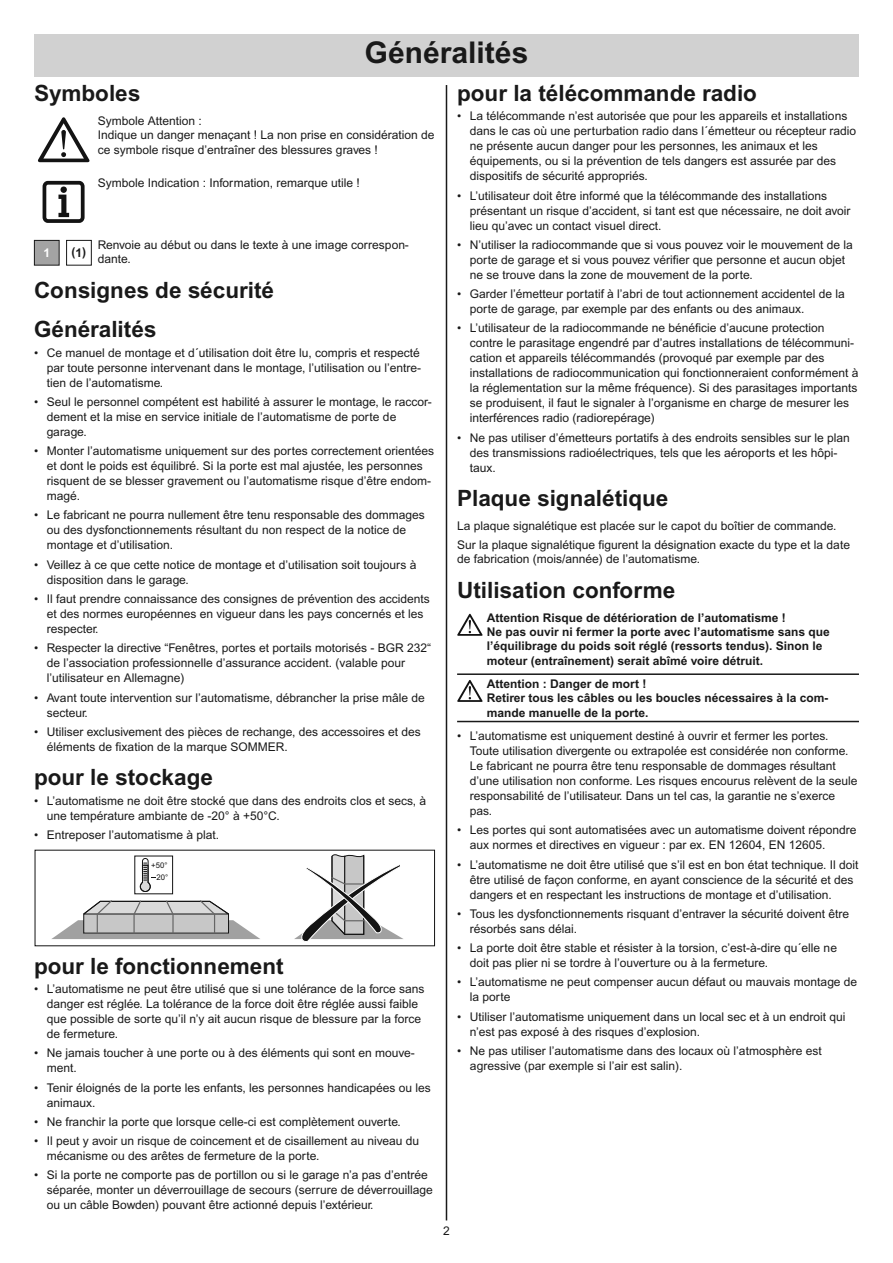
<style>
.page{position:relative;width:893px;height:1263px;background:#fff}
.page>*{position:absolute;margin:0;border:0;box-sizing:border-box;transform-origin:0 0}
.t1{font:700 30px "Sommer";color:#191919}
.t2{font:700 22.5px/39.8px "Sommer";color:#191919}
.t3{font:12px/15px "Sommer";color:#191919}
.t4{font:700 12px/14.4px "Sommer";color:#191919}
.t5{font:700 12px "Sommer";color:#fff}
.t6{font:7.8px/12.8px "Arial+WTJCHS";color:#131313;text-align:right}
</style>
<div class="page">
<hr style="left:446px;top:85px;width:1px;height:1135px;background:#191919">
<svg style="left:34px;top:850px;width:401px;height:97px"></svg>
<div style="left:66px;top:240px;width:26px;height:26px;border:1px solid #191919"></div>
<div style="left:35px;top:241px;width:24px;height:24px;background:#a3a3a3"></div>
<div style="left:34px;top:240px;width:26px;height:26px;border:1px solid #191919"></div>
<div style="left:43px;top:181px;width:42px;height:42px;border:4px solid #131313;border-radius:4px"></div>
<svg style="left:58px;top:186px;width:11px;height:31px"></svg>
<svg style="left:38px;top:117px;width:52px;height:45px"></svg>
<hr style="left:457px;top:673px;width:402px;height:2px;background:#191919">
<hr style="left:457px;top:721px;width:402px;height:1px;background:#191919">
<svg style="left:457px;top:680px;width:26px;height:22px"></svg>
<svg style="left:457px;top:614px;width:26px;height:22px"></svg>
<div style="left:34px;top:34px;width:825px;height:43px;background:#d1d1d1"></div>
<h1 class="t1" style="left:365px;top:42px;width:165px">Généralités</h1>
<h2 class="t2" style="left:34px;top:76px;width:108px">Symboles</h2>
<p class="t3" style="left:98px;top:115px;width:338px;line-height:14.4px">Symbole Attention :<br>Indique un danger menaçant ! La non prise en considération de ce symbole risque d’entraîner des blessures graves !</p>
<p class="t3" style="left:98px;top:176px;width:264px">Symbole Indication : Information, remarque utile !</p>
<p class="t3" style="left:98px;top:238px;width:312px;line-height:14.4px">Renvoie au début ou dans le texte à une image correspon&shy;dante.</p>
<h2 class="t2" style="left:34px;top:272px;width:242px">Consignes de sécurité<br>Généralités</h2>
<p class="t3" style="left:47px;top:346px;width:376px;text-align:justify;text-indent:-13px">• Ce manuel de montage et d´utilisation doit être lu, compris et respecté par toute personne intervenant dans le montage, l’utilisation ou l’entre&shy;tien de l’automatisme.</p>
<p class="t3" style="left:47px;top:395px;width:387px;text-indent:-13px">• Seul le personnel compétent est habilité à assurer le montage, le raccor&shy;dement et la mise en service initiale de l’automatisme de porte de garage.</p>
<p class="t3" style="left:47px;top:445px;width:389px;text-indent:-13px">• Monter l’automatisme uniquement sur des portes correctement orientées et dont le poids est équilibré. Si la porte est mal ajustée, les personnes risquent de se blesser gravement ou l’automatisme risque d’être endom&shy;magé.</p>
<p class="t3" style="left:47px;top:509px;width:380px;text-indent:-13px">• Le fabricant ne pourra nullement être tenu responsable des dommages ou des dysfonctionnements résultant du non respect de la notice de montage et d’utilisation.</p>
<p class="t3" style="left:47px;top:558px;width:371px;text-indent:-13px">• Veillez à ce que cette notice de montage et d’utilisation soit toujours à disposition dans le garage.</p>
<p class="t3" style="left:47px;top:592px;width:385px;text-indent:-13px">• Il faut prendre connaissance des consignes de prévention des accidents et des normes européennes en vigueur dans les pays concernés et les respecter.</p>
<p class="t3" style="left:47px;top:642px;width:386px;text-indent:-13px">• Respecter la directive “Fenêtres, portes et portails motorisés - BGR 232“ de l’association professionnelle d’assurance accident. (valable pour l’utilisateur en Allemagne)</p>
<p class="t3" style="left:47px;top:691px;width:379px;text-indent:-13px">• Avant toute intervention sur l’automatisme, débrancher la prise mâle de secteur.</p>
<p class="t3" style="left:47px;top:725px;width:376px;text-indent:-13px">• Utiliser exclusivement des pièces de rechange, des accessoires et des éléments de fixation de la marque SOMMER.</p>
<h2 class="t2" style="left:34px;top:760px;width:181px">pour le stockage</h2>
<p class="t3" style="left:47px;top:794px;width:381px;text-indent:-13px">• L’automatisme ne doit être stocké que dans des endroits clos et secs, à une température ambiante de -20° à +50°C.</p>
<p class="t3" style="left:34px;top:828px;width:187px">• Entreposer l’automatisme à plat.</p>
<p class="t5" style="left:43px;top:248px;width:8px">1</p>
<p class="t4" style="left:72px;top:246px;width:16px">(1)</p>
<p class="t6" style="left:151px;top:858px;width:18px">+50°<br>20°</p>
<h2 class="t2" style="left:34px;top:948px;width:251px">pour le fonctionnement</h2>
<p class="t3" style="left:47px;top:983px;width:379px;text-indent:-13px">• L’automatisme ne peut être utilisé que si une tolérance de la force sans danger est réglée. La tolérance de la force doit être réglée aussi faible que possible de sorte qu’il n’y ait aucun risque de blessure par la force de fermeture.</p>
<p class="t3" style="left:47px;top:1047px;width:369px;text-indent:-13px">• Ne jamais toucher à une porte ou à des éléments qui sont en mouve&shy;ment.</p>
<p class="t3" style="left:47px;top:1081px;width:386px;text-indent:-13px">• Tenir éloignés de la porte les enfants, les personnes handicapées ou les animaux.</p>
<p class="t3" style="left:34px;top:1115px;width:368px">• Ne franchir la porte que lorsque celle-ci est complètement ouverte.</p>
<p class="t3" style="left:47px;top:1135px;width:374px;text-indent:-13px">• Il peut y avoir un risque de coincement et de cisaillement au niveau du mécanisme ou des arêtes de fermeture de la porte.</p>
<p class="t3" style="left:47px;top:1169px;width:387px;text-indent:-13px">• Si la porte ne comporte pas de portillon ou si le garage n’a pas d’entrée séparée, monter un déverrouillage de secours (serrure de déverrouillage ou un câble Bowden) pouvant être actionné depuis l’extérieur.</p>
<h2 class="t2" style="left:457px;top:76px;width:301px">pour la télécommande radio</h2>
<p class="t3" style="left:470px;top:110px;width:388px;text-indent:-13px">• La télécommande n’est autorisée que pour les appareils et installations dans le cas où une perturbation radio dans l´émetteur ou récepteur radio ne présente aucun danger pour les personnes, les animaux et les équipements, ou si la prévention de tels dangers est assurée par des dispositifs de sécurité appropriés.</p>
<p class="t3" style="left:470px;top:189px;width:382px;text-indent:-13px">• L’utilisateur doit être informé que la télécommande des installations présentant un risque d’accident, si tant est que nécessaire, ne doit avoir lieu qu’avec un contact visuel direct.</p>
<p class="t3" style="left:470px;top:238px;width:385px;text-indent:-13px">• N’utiliser la radiocommande que si vous pouvez voir le mouvement de la porte de garage et si vous pouvez vérifier que personne et aucun objet ne se trouve dans la zone de mouvement de la porte.</p>
<p class="t3" style="left:470px;top:288px;width:376px;text-indent:-13px">• Garder l’émetteur portatif à l’abri de tout actionnement accidentel de la porte de garage, par exemple par des enfants ou des animaux.</p>
<p class="t3" style="left:470px;top:322px;width:390px;text-indent:-13px">• L’utilisateur de la radiocommande ne bénéficie d’aucune protection contre le parasitage engendré par d’autres installations de télécommuni&shy;cation et appareils télécommandés (provoqué par exemple par des installations de radiocommunication qui fonctionneraient conformément à la réglementation sur la même fréquence). Si des parasitages importants se produisent, il faut le signaler à l’organisme en charge de mesurer les interférences radio (radiorepérage)</p>
<p class="t3" style="left:470px;top:431px;width:381px;text-indent:-13px">• Ne pas utiliser d’émetteurs portatifs à des endroits sensibles sur le plan des transmissions radioélectriques, tels que les aéroports et les hôpi&shy;taux.</p>
<h2 class="t2" style="left:457px;top:481px;width:213px">Plaque signalétique</h2>
<p class="t3" style="left:457px;top:518px;width:394px;line-height:18.6px">La plaque signalétique est placée sur le capot du boîtier de commande.<br>Sur la plaque signalétique figurent la désignation exacte du type et la date</p>
<p class="t3" style="left:457px;top:553px;width:244px">de fabrication (mois/année) de l’automatisme.</p>
<h2 class="t2" style="left:457px;top:572px;width:220px">Utilisation conforme</h2>
<p class="t4" style="left:487px;top:611px;width:345px">Attention Risque de détérioration de l’automatisme !<br>Ne pas ouvir ni fermer la porte avec l’automatisme sans que l’équilibrage du poids soit réglé (ressorts tendus). Sinon le moteur (entraînement) serait abîmé voire détruit.</p>
<p class="t4" style="left:487px;top:677px;width:343px">Attention : Danger de mort !<br>Retirer tous les câbles ou les boucles nécessaires à la com&shy;mande manuelle de la porte.</p>
<p class="t3" style="left:470px;top:729px;width:389px;text-indent:-13px">• L’automatisme est uniquement destiné à ouvrir et fermer les portes.<br>Toute utilisation divergente ou extrapolée est considérée non conforme.<br>Le fabricant ne pourra être tenu responsable de dommages résultant d’une utilisation non conforme. Les risques encourus relèvent de la seule responsabilité de l’utilisateur. Dans un tel cas, la garantie ne s’exerce pas.</p>
<p class="t3" style="left:470px;top:824px;width:388px;text-indent:-13px">• Les portes qui sont automatisées avec un automatisme doivent répondre aux normes et directives en vigueur : par ex. EN 12604, EN 12605.</p>
<p class="t3" style="left:470px;top:858px;width:390px;text-indent:-13px">• L’automatisme ne doit être utilisé que s’il est en bon état technique. Il doit être utilisé de façon conforme, en ayant conscience de la sécurité et des dangers et en respectant les instructions de montage et d’utilisation.</p>
<p class="t3" style="left:470px;top:907px;width:381px;text-indent:-13px">• Tous les dysfonctionnements risquant d’entraver la sécurité doivent être résorbés sans délai.</p>
<p class="t3" style="left:470px;top:941px;width:369px;text-indent:-13px">• La porte doit être stable et résister à la torsion, c’est-à-dire qu´elle ne doit pas plier ni se tordre à l’ouverture ou à la fermeture.</p>
<p class="t3" style="left:470px;top:976px;width:389px;text-indent:-13px">• L’automatisme ne peut compenser aucun défaut ou mauvais montage de la porte</p>
<p class="t3" style="left:470px;top:1010px;width:377px;text-indent:-13px">• Utiliser l’automatisme uniquement dans un local sec et à un endroit qui n’est pas exposé à des risques d’explosion.</p>
<p class="t3" style="left:470px;top:1044px;width:353px;text-indent:-13px">• Ne pas utiliser l’automatisme dans des locaux où l’atmosphère est agressive (par exemple si l’air est salin).</p>
<p class="t3" style="left:443px;top:1224px;width:8px">2</p>
</div>
